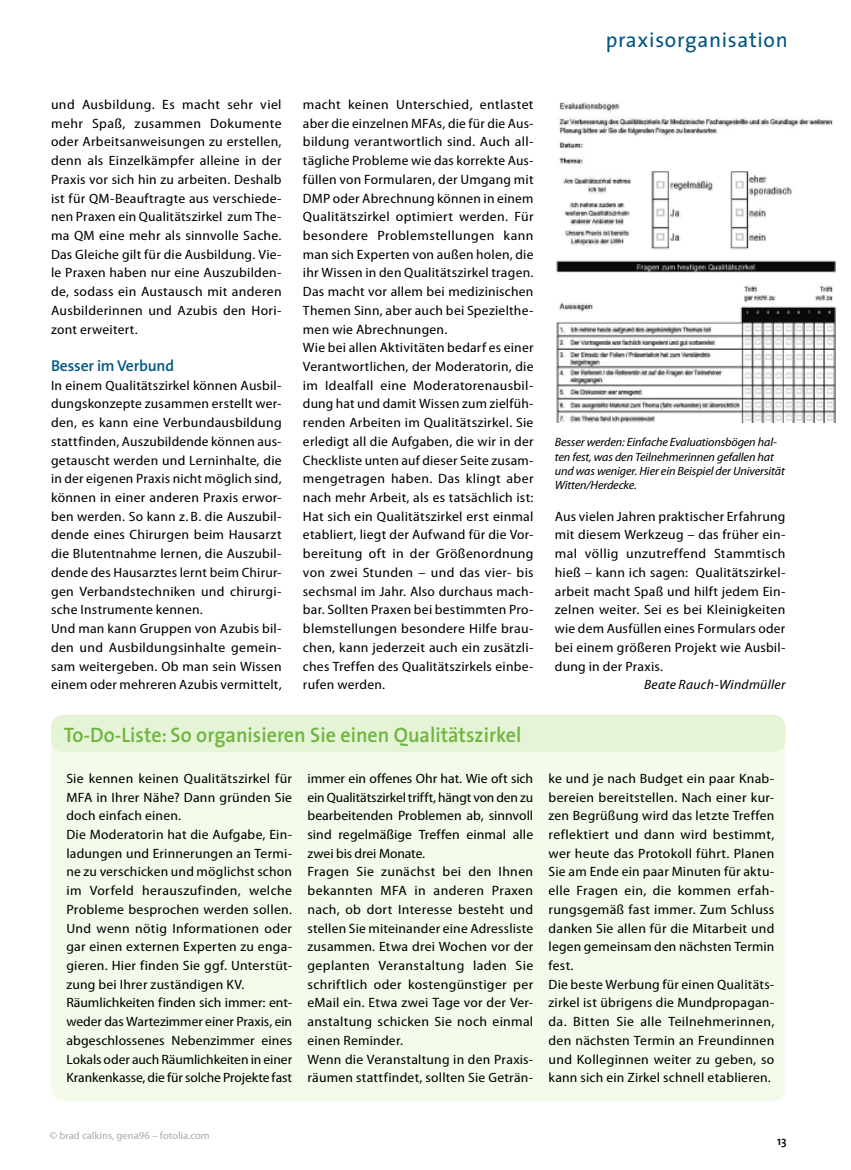
<style>
.page{position:relative;width:851px;height:1170px;background:#fff}
.page>*{position:absolute;margin:0;border:0;box-sizing:border-box;transform-origin:0 0}
._03_Head_15_grün{font:600 21px "The Sans";color:#6db53c;scale:.96 1}
._01_Rubrik{font:21px "The Sans";letter-spacing:.035em;color:#005683}
._08_Zwischenzeile_se{font:600 15.75px "The Sans";letter-spacing:-.01em;color:#005683}
._05_copy_Initial{font:semi-condensed 13.5px/18.8px "Myriad Pro";letter-spacing:.015em;color:#000;text-align:justify;scale:1.1 1}
._05_copy_Initial-2{font:semi-condensed 13.5px/18.8px "Myriad Pro";letter-spacing:.015em;color:#000;text-align:justify;scale:1.11 1}
._05_copy_Initial-3{font:italic semi-condensed 13.5px "Myriad Pro";letter-spacing:.015em;color:#000;scale:1.1 1}
._08_Bildunterschrift{font:italic semi-condensed 12px/14.2px "Myriad Pro";letter-spacing:-.01em;color:#000;scale:1.1 1}
._04_intro_Haupt__Vor{font:600 12px "The Sans";color:#000}
._05_copy{font:semi-condensed 10.5px "Myriad Pro";color:#a9aaac;scale:1.1 1}
</style>
<div class="page">
<div style="left:51px;top:726px;width:734px;height:374px;background:#f3fcea;border-radius:13px"></div>
<div style="left:51px;top:714px;width:734px;height:38px;background:#e5f4d7;border-radius:13px"></div>
<img style="left:556px;top:102px;width:280px;height:320px">
<p class="_01_Rubrik" style="left:605px;top:23px;width:183px">praxisorganisation</p>
<p class="_05_copy_Initial-2" style="left:51px;top:95px;width:209px">und Ausbildung. Es macht sehr viel mehr Spaß, zusammen Dokumente oder Arbeitsanweisungen zu erstellen, denn als Einzelkämpfer alleine in der Praxis vor sich hin zu arbeiten. Deshalb ist für QM-Beauftragte aus verschiede&shy;nen Praxen ein Qualitätszirkel zum The&shy;ma QM eine mehr als sinnvolle Sache.<br>Das Gleiche gilt für die Ausbildung. Vie&shy;le Praxen haben nur eine Auszubilden&shy;de, sodass ein Austausch mit anderen Ausbilderinnen und Azubis den Hori&shy;zont erweitert.</p>
<p class="_08_Zwischenzeile_se" style="left:51px;top:352px;width:125px">Besser im Verbund</p>
<p class="_05_copy_Initial" style="left:51px;top:376px;width:211px">In einem Qualitätszirkel können Ausbil&shy;dungskonzepte zusammen erstellt wer&shy;den, es kann eine Verbundausbildung stattfinden, Auszubildende können aus&shy;getauscht werden und Lerninhalte, die in der eigenen Praxis nicht möglich sind, können in einer anderen Praxis erwor&shy;ben werden. So kann z. B. die Auszubil&shy;dende eines Chirurgen beim Hausarzt die Blutentnahme lernen, die Auszubil&shy;dende des Hausarztes lernt beim Chirur&shy;gen Verbandstechniken und chirurgi&shy;sche Instrumente kennen.</p>
<p class="_05_copy_Initial" style="left:51px;top:619px;width:211px">Und man kann Gruppen von Azubis bil&shy;den und Ausbildungsinhalte gemein&shy;sam weitergeben. Ob man sein Wissen einem oder mehreren Azubis vermittelt,</p>
<p class="_05_copy_Initial-2" style="left:303px;top:95px;width:209px">macht keinen Unterschied, entlastet aber die einzelnen MFAs, die für die Aus&shy;bildung verantwortlich sind. Auch all&shy;tägliche Probleme wie das korrekte Aus&shy;füllen von Formularen, der Umgang mit DMP oder Abrechnung können in einem Qualitätszirkel optimiert werden. Für besondere Problemstellungen kann man sich Experten von außen holen, die ihr Wissen in den Qualitätszirkel tragen.<br>Das macht vor allem bei medizinischen Themen Sinn, aber auch bei Spezielthe&shy;men wie Abrechnungen.</p>
<p class="_05_copy_Initial" style="left:303px;top:338px;width:211px">Wie bei allen Aktivitäten bedarf es einer Verantwortlichen, der Moderatorin, die im Idealfall eine Moderatorenausbil&shy;dung hat und damit Wissen zum zielfüh&shy;renden Arbeiten im Qualitätszirkel. Sie erledigt all die Aufgaben, die wir in der Checkliste unten auf dieser Seite zusam&shy;mengetragen haben. Das klingt aber nach mehr Arbeit, als es tatsächlich ist:<br>Hat sich ein Qualitätszirkel erst einmal etabliert, liegt der Aufwand für die Vor&shy;bereitung oft in der Größenordnung von zwei Stunden – und das vier- bis sechsmal im Jahr. Also durchaus mach&shy;bar. Sollten Praxen bei bestimmten Pro&shy;blemstellungen besondere Hilfe brau&shy;chen, kann jederzeit auch ein zusätzli&shy;ches Treffen des Qualitätszirkels einbe&shy;rufen werden.</p>
<p class="_03_Head_15_grün" style="left:64px;top:717px;width:478px">To-Do-Liste: So organisieren Sie einen Qualitätszirkel</p>
<p class="_05_copy_Initial-2" style="left:66px;top:769px;width:205px">Sie kennen keinen Qualitätszirkel für MFA in Ihrer Nähe? Dann gründen Sie doch einfach einen.</p>
<p class="_05_copy_Initial" style="left:66px;top:825px;width:207px">Die Moderatorin hat die Aufgabe, Ein&shy;ladungen und Erinnerungen an Termi&shy;ne zu verschicken und möglichst schon im Vorfeld herauszufinden, welche Probleme besprochen werden sollen.<br>Und wenn nötig Informationen oder gar einen externen Experten zu enga&shy;gieren. Hier finden Sie ggf. Unterstüt&shy;zung bei Ihrer zuständigen KV.</p>
<p class="_05_copy_Initial-2" style="left:66px;top:993px;width:205px">Räumlichkeiten finden sich immer: ent&shy;weder das Wartezimmer einer Praxis, ein abgeschlossenes Nebenzimmer eines Lokals oder auch Räumlichkeiten in einer Krankenkasse, die für solche Projekte fast</p>
<p class="_05_copy_Initial-2" style="left:307px;top:769px;width:205px">immer ein offenes Ohr hat. Wie oft sich ein Qualitätszirkel trifft, hängt von den zu bearbeitenden Problemen ab, sinnvoll sind regelmäßige Treffen einmal alle zwei bis drei Monate.</p>
<p class="_05_copy_Initial-2" style="left:307px;top:862px;width:205px">Fragen Sie zunächst bei den Ihnen bekannten MFA in anderen Praxen nach, ob dort Interesse besteht und stellen Sie miteinander eine Adressliste zusammen. Etwa drei Wochen vor der geplanten Veranstaltung laden Sie schriftlich oder kostengünstiger per eMail ein. Etwa zwei Tage vor der Ver&shy;anstaltung schicken Sie noch einmal einen Reminder.</p>
<p class="_05_copy_Initial" style="left:307px;top:1049px;width:207px">Wenn die Veranstaltung in den Praxis&shy;räumen stattfindet, sollten Sie Geträn-</p>
<p class="_08_Bildunterschrift" style="left:554px;top:435px;width:210px">Besser werden: Einfache Evaluationsbögen hal&shy;ten fest, was den Teilnehmerinnen gefallen hat und was weniger. Hier ein Beispiel der Universität Witten/Herdecke.</p>
<p class="_05_copy_Initial" style="left:554px;top:507px;width:211px">Aus vielen Jahren praktischer Erfahrung mit diesem Werkzeug – das früher ein&shy;mal völlig unzutreffend Stammtisch hieß – kann ich sagen: Qualitätszirkel&shy;arbeit macht Spaß und hilft jedem Ein&shy;zelnen weiter. Sei es bei Kleinigkeiten wie dem Ausfüllen eines Formulars oder bei einem größeren Projekt wie Ausbil&shy;dung in der Praxis.</p>
<p class="_05_copy_Initial-3" style="left:644px;top:677px;width:130px">Beate Rauch-Windmüller</p>
<p class="_05_copy_Initial-2" style="left:548px;top:769px;width:205px">ke und je nach Budget ein paar Knab&shy;bereien bereitstellen. Nach einer kur&shy;zen Begrüßung wird das letzte Treffen reflektiert und dann wird bestimmt, wer heute das Protokoll führt. Planen Sie am Ende ein paar Minuten für aktu&shy;elle Fragen ein, die kommen erfah&shy;rungsgemäß fast immer. Zum Schluss danken Sie allen für die Mitarbeit und legen gemeinsam den nächsten Termin fest.</p>
<p class="_05_copy_Initial" style="left:548px;top:975px;width:207px">Die beste Werbung für einen Qualitäts&shy;zirkel ist übrigens die Mundpropagan&shy;da. Bitten Sie alle Teilnehmerinnen, den nächsten Termin an Freundinnen und Kolleginnen weiter zu geben, so kann sich ein Zirkel schnell etablieren.</p>
<p class="_05_copy" style="left:49px;top:1129px;width:147px">© brad calkins, gena96 – fotolia.com</p>
<p class="_04_intro_Haupt__Vor" style="left:777px;top:1130px;width:11px">13</p>
</div>
